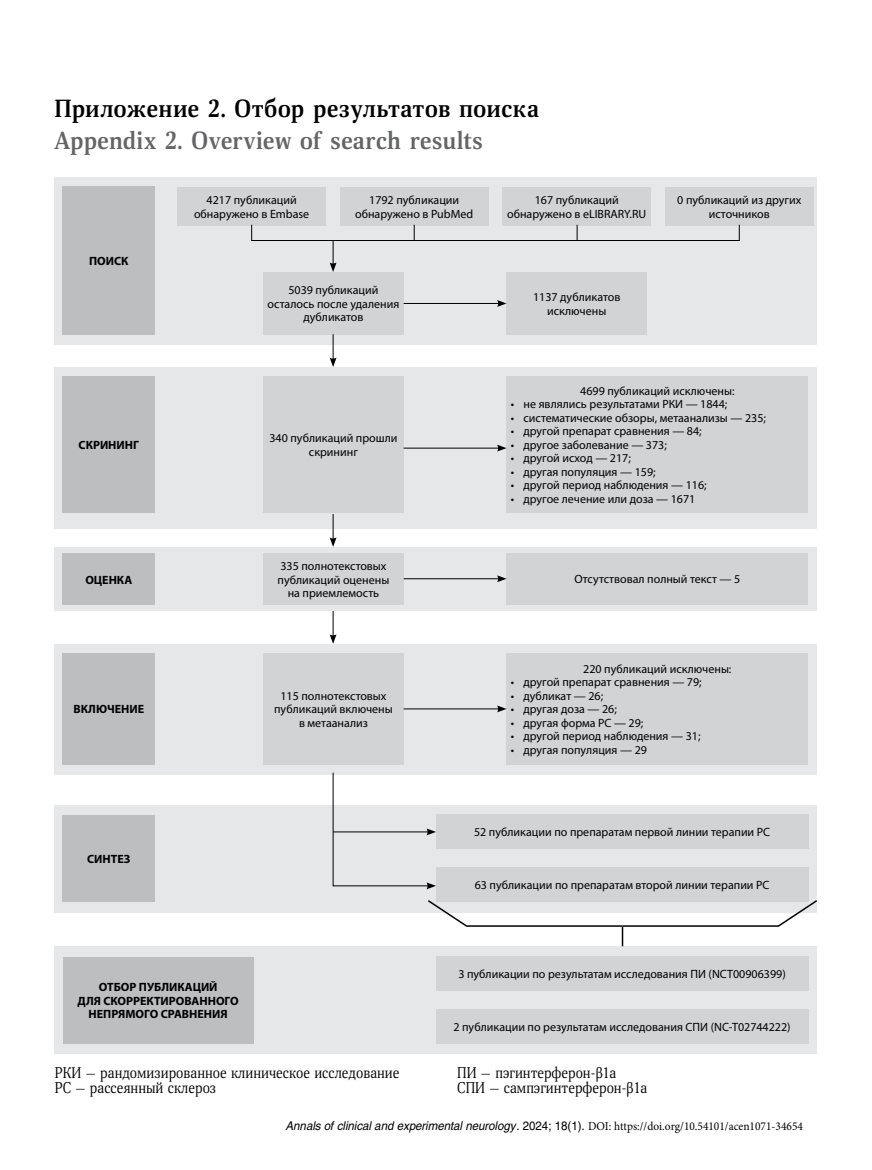
<style>
.page{position:relative;width:872px;height:1170px;background:#fff}
.page>*{position:absolute;margin:0;border:0;box-sizing:border-box;transform-origin:0 0}
.t1{font:700 24px "Scientia";letter-spacing:.005em;color:#000}
.t2{font:700 24px "Scientia";color:#636466}
.t3{font:15px/15.8px "Scientia";color:#000;scale:.9 1}
.t4{font:12px/13.5px "Myriad Pro";color:#000;text-align:center}
.t5{font:12px "Minion Pro";color:#000;scale:.95 1}
.t6{font:700 12px/13.5px "Myriad Pro";color:#000;text-align:center}
.s1{font-family:"Helios C";font-style:italic}
.s2{font-family:"Helios C"}
</style>
<div class="page">
<div style="left:55px;top:643px;width:762px;height:131px;background:#e6e7e8"></div>
<div style="left:63px;top:653px;width:92px;height:111px;background:#bcbec0"></div>
<div style="left:263px;top:653px;width:141px;height:111px;background:#d1d3d4"></div>
<div style="left:506px;top:652px;width:302px;height:112px;background:#d1d3d4"></div>
<svg style="left:330px;top:611px;width:6px;height:32px"></svg>
<hr style="left:404px;top:708px;width:95px;height:1px;background:#000">
<svg style="left:497px;top:705px;width:9px;height:7px"></svg>
<div style="left:55px;top:946px;width:762px;height:107px;background:#e6e7e8"></div>
<div style="left:63px;top:956px;width:190px;height:87px;background:#bcbec0"></div>
<div style="left:436px;top:956px;width:372px;height:35px;background:#d1d3d4"></div>
<div style="left:436px;top:1008px;width:372px;height:35px;background:#d1d3d4"></div>
<div style="left:55px;top:805px;width:762px;height:108px;background:#e6e7e8"></div>
<div style="left:63px;top:815px;width:92px;height:86px;background:#bcbec0"></div>
<div style="left:436px;top:814px;width:372px;height:35px;background:#d1d3d4"></div>
<div style="left:436px;top:866px;width:372px;height:35px;background:#d1d3d4"></div>
<svg style="left:332px;top:772px;width:104px;height:117px"></svg>
<div style="left:55px;top:177px;width:762px;height:168px;background:#e6e7e8"></div>
<div style="left:63px;top:186px;width:92px;height:149px;background:#bcbec0"></div>
<div style="left:177px;top:187px;width:149px;height:38px;background:#d1d3d4"></div>
<div style="left:340px;top:187px;width:148px;height:38px;background:#d1d3d4"></div>
<div style="left:263px;top:272px;width:141px;height:63px;background:#d1d3d4"></div>
<div style="left:502px;top:187px;width:149px;height:38px;background:#d1d3d4"></div>
<div style="left:506px;top:272px;width:141px;height:63px;background:#d1d3d4"></div>
<div style="left:665px;top:187px;width:148px;height:38px;background:#d1d3d4"></div>
<div style="left:251px;top:224px;width:488px;height:17px;border:1px solid #000"></div>
<svg style="left:414px;top:225px;width:1px;height:15px"></svg>
<svg style="left:330px;top:241px;width:6px;height:31px"></svg>
<hr style="left:404px;top:303px;width:95px;height:1px;background:#000">
<svg style="left:497px;top:300px;width:9px;height:7px"></svg>
<svg style="left:577px;top:225px;width:1px;height:15px"></svg>
<div style="left:55px;top:367px;width:762px;height:161px;background:#e6e7e8"></div>
<div style="left:63px;top:376px;width:92px;height:136px;background:#bcbec0"></div>
<div style="left:263px;top:376px;width:141px;height:136px;background:#d1d3d4"></div>
<div style="left:506px;top:376px;width:302px;height:136px;background:#d1d3d4"></div>
<svg style="left:330px;top:334px;width:6px;height:33px"></svg>
<hr style="left:404px;top:447px;width:95px;height:1px;background:#000">
<svg style="left:497px;top:444px;width:9px;height:7px"></svg>
<div style="left:55px;top:547px;width:762px;height:64px;background:#e6e7e8"></div>
<div style="left:63px;top:553px;width:92px;height:51px;background:#bcbec0"></div>
<div style="left:263px;top:553px;width:141px;height:51px;background:#d1d3d4"></div>
<div style="left:506px;top:553px;width:302px;height:51px;background:#d1d3d4"></div>
<svg style="left:330px;top:514px;width:6px;height:33px"></svg>
<hr style="left:404px;top:578px;width:95px;height:1px;background:#000">
<svg style="left:497px;top:575px;width:9px;height:7px"></svg>
<svg style="left:428px;top:898px;width:389px;height:48px"></svg>
<h1 class="t1" style="left:54px;top:93px;width:486px">Приложение 2. Отбор результатов поиска</h1>
<h1 class="t2" style="left:54px;top:125px;width:431px">Appendix 2. Overview of search results</h1>
<p class="t6" style="left:89px;top:254px;width:41px">ПОИСК</p>
<p class="t4" style="left:194px;top:193px;width:117px">4217 публикаций обнаружено в Embase</p>
<p class="t4" style="left:355px;top:193px;width:120px">1792 публикации обнаружено в PubMed</p>
<p class="t4" style="left:268px;top:283px;width:133px">5039 публикаций осталось после удаления дубликатов</p>
<p class="t4" style="left:507px;top:193px;width:141px">167 публикаций обнаружено в eLIBRARY.RU</p>
<p class="t4" style="left:533px;top:290px;width:89px">1137 дубликатов исключены</p>
<p class="t4" style="left:677px;top:193px;width:125px">0 публикаций из других источников</p>
<p class="t6" style="left:79px;top:438px;width:62px">СКРИНИНГ</p>
<p class="t4" style="left:269px;top:431px;width:129px">340 публикаций прошли скрининг</p>
<p class="t6" style="left:85px;top:572px;width:48px">ОЦЕНКА</p>
<p class="t6" style="left:73px;top:702px;width:72px">ВКЛЮЧЕНИЕ</p>
<p class="t4" style="left:278px;top:559px;width:113px">335 полнотекстовых публикаций оценены на приемлемость</p>
<p class="t4" style="left:274px;top:689px;width:120px">115 полнотекстовых публикаций включены в метаанализ</p>
<p class="t6" style="left:87px;top:851px;width:45px">СИНТЕЗ</p>
<p class="t6" style="left:78px;top:980px;width:163px">ОТБОР ПУБЛИКАЦИЙ<br>ДЛЯ СКОРРЕКТИРОВАННОГО<br>НЕПРЯМОГО СРАВНЕНИЯ</p>
<p class="t4" style="left:580px;top:384px;width:156px">4699 публикаций исключены:</p>
<p class="t4" style="left:511px;top:397px;width:218px">• не являлись результатами РКИ — 1844;</p>
<p class="t4" style="left:511px;top:411px;width:257px">• систематические обзоры, метаанализы — 235;</p>
<p class="t4" style="left:511px;top:424px;width:192px">• другой препарат сравнения — 84;</p>
<p class="t4" style="left:511px;top:438px;width:158px">• другое заболевание — 373;</p>
<p class="t4" style="left:511px;top:451px;width:122px">• другой исход — 217;</p>
<p class="t4" style="left:511px;top:465px;width:146px">• другая популяция — 159;</p>
<p class="t4" style="left:511px;top:478px;width:197px">• другой период наблюдения — 116;</p>
<p class="t4" style="left:511px;top:492px;width:186px">• другое лечение или доза — 1671</p>
<p class="t4" style="left:574px;top:572px;width:167px">Отсутствовал полный текст — 5</p>
<p class="t4" style="left:583px;top:661px;width:150px">220 публикаций исключены:</p>
<p class="t4" style="left:511px;top:675px;width:192px">• другой препарат сравнения — 79;</p>
<p class="t4" style="left:511px;top:688px;width:94px">• дубликат — 26;</p>
<p class="t4" style="left:511px;top:702px;width:108px">• другая доза — 26;</p>
<p class="t4" style="left:511px;top:715px;width:134px">• другая форма РС — 29;</p>
<p class="t4" style="left:511px;top:729px;width:191px">• другой период наблюдения — 31;</p>
<p class="t4" style="left:511px;top:742px;width:138px">• другая популяция — 29</p>
<p class="t4" style="left:474px;top:825px;width:297px">52 публикации по препаратам первой линии терапии РС</p>
<p class="t4" style="left:475px;top:877px;width:296px">63 публикации по препаратам второй линии терапии РС</p>
<p class="t4" style="left:458px;top:967px;width:329px">3 публикации по результатам исследования ПИ (NCT00906399)</p>
<p class="t4" style="left:453px;top:1019px;width:339px">2 публикации по результатам исследования СПИ (NC-T02744222)</p>
<p class="t3" style="left:55px;top:1064px;width:384px">РКИ — рандомизированное клиническое исследование<br>РС — рассеянный склероз</p>
<p class="t3" style="left:457px;top:1064px;width:213px">ПИ — пэгинтерферон-β1а<br>СПИ — сампэгинтерферон-β1а</p>
<p class="t5" style="left:286px;top:1118px;width:545px"><span class="s1">Annals of clinical and experimental neurology.</span> <span class="s2">2024; 18(1).</span> DOI: https://doi.org/10.54101/acen1071-34654</p>
</div>
